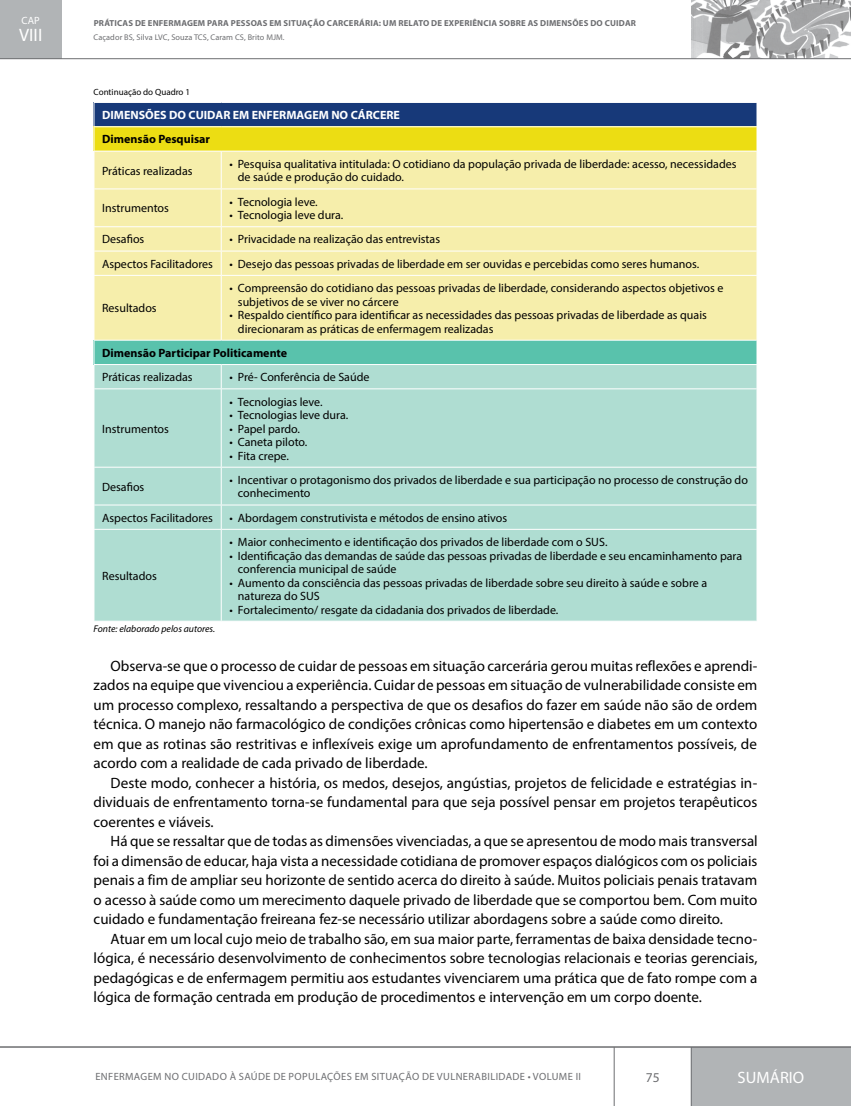
<style>
.page{position:relative;width:851px;height:1106px;background:#fff}
.page>*{position:absolute;margin:0;border:0;box-sizing:border-box;transform-origin:0 0}
.t1{font:18px "Myriad Pro";color:#fff}
.t2{font:16.5px "Myriad Pro";letter-spacing:.005em;color:#fff}
.t3{font:15px/19.5px "Myriad Pro";color:#000;text-align:justify}
.t4{font:13.5px "Myriad Pro";color:#6d6e71}
.t5{font:12px/13.5px "Myriad Pro";color:#000}
.t6{font:700 12px "Myriad Pro";color:#000}
.t7{font:700 12px "Myriad Pro";color:#fff}
.t8{font:10.5px "Myriad Pro";letter-spacing:.035em;color:#6d6e71}
.t9{font:10.5px "Myriad Pro";color:#fff}
.t10{font:italic 9.75px "Myriad Pro";color:#000}
.t11{font:9px "Myriad Pro";color:#000}
.t12{font:700 8.7px "Myriad Pro";letter-spacing:.02em;color:#6d6e71}
.t13{font:8.25px "Myriad Pro";letter-spacing:.01em;color:#6d6e71}
</style>
<div class="page">
<div style="left:691px;top:1047px;width:159px;height:59px;background:#b1b4b6"></div>
<hr style="left:613px;top:1047px;width:1px;height:59px;background:#6d6e71">
<hr style="left:691px;top:1047px;width:1px;height:59px;background:#6d6e71">
<div style="left:0;top:0;width:62px;height:59px;background:#b1b4b6"></div>
<img style="left:691px;top:0;width:159px;height:58px">
<hr style="left:0;top:58px;width:850px;height:1px;background:#6d6e71">
<hr style="left:0;top:1046px;width:850px;height:1px;background:#6d6e71">
<div style="left:94px;top:102px;width:662px;height:25px;background:#173979"></div>
<div style="left:94px;top:127px;width:662px;height:24px;background:#ecdd13"></div>
<div style="left:95px;top:152px;width:661px;height:188px;background:#f6eeab"></div>
<div style="left:94px;top:340px;width:662px;height:24px;background:#59c2ac"></div>
<div style="left:95px;top:365px;width:661px;height:256px;background:#afddd2"></div>
<hr style="left:94px;top:102px;width:127px;height:1px;background:#fff">
<hr style="left:221px;top:102px;width:536px;height:1px;background:#fff">
<hr style="left:94px;top:126px;width:127px;height:1px;background:#fff">
<hr style="left:221px;top:126px;width:536px;height:1px;background:#fff">
<svg style="left:94px;top:103px;width:1px;height:48px"></svg>
<svg style="left:756px;top:103px;width:1px;height:48px"></svg>
<hr style="left:221px;top:151px;width:1px;height:37px;background:#fff">
<hr style="left:94px;top:188px;width:127px;height:1px;background:#fff">
<hr style="left:221px;top:188px;width:536px;height:1px;background:#fff">
<hr style="left:221px;top:189px;width:1px;height:37px;background:#fff">
<hr style="left:94px;top:226px;width:127px;height:1px;background:#fff">
<hr style="left:221px;top:226px;width:536px;height:1px;background:#fff">
<hr style="left:94px;top:251px;width:127px;height:1px;background:#fff">
<svg style="left:94px;top:227px;width:1px;height:48px"></svg>
<hr style="left:221px;top:251px;width:536px;height:1px;background:#fff">
<svg style="left:221px;top:227px;width:1px;height:48px"></svg>
<svg style="left:756px;top:227px;width:1px;height:48px"></svg>
<hr style="left:94px;top:275px;width:127px;height:1px;background:#fff">
<hr style="left:221px;top:275px;width:536px;height:1px;background:#fff">
<hr style="left:221px;top:276px;width:1px;height:64px;background:#fff">
<hr style="left:94px;top:340px;width:127px;height:1px;background:#fff">
<hr style="left:221px;top:340px;width:536px;height:1px;background:#fff">
<svg style="left:94px;top:340px;width:1px;height:48px"></svg>
<svg style="left:221px;top:365px;width:1px;height:23px"></svg>
<svg style="left:756px;top:340px;width:1px;height:48px"></svg>
<hr style="left:94px;top:388px;width:127px;height:1px;background:#fff">
<hr style="left:221px;top:388px;width:536px;height:1px;background:#fff">
<hr style="left:221px;top:389px;width:1px;height:78px;background:#fff">
<hr style="left:94px;top:467px;width:127px;height:1px;background:#fff">
<hr style="left:221px;top:467px;width:536px;height:1px;background:#fff">
<hr style="left:221px;top:467px;width:1px;height:37px;background:#fff">
<hr style="left:94px;top:504px;width:127px;height:1px;background:#fff">
<svg style="left:94px;top:505px;width:1px;height:24px"></svg>
<hr style="left:221px;top:504px;width:536px;height:1px;background:#fff">
<svg style="left:221px;top:505px;width:1px;height:24px"></svg>
<svg style="left:756px;top:505px;width:1px;height:24px"></svg>
<hr style="left:94px;top:529px;width:127px;height:1px;background:#fff">
<hr style="left:221px;top:529px;width:536px;height:1px;background:#fff">
<hr style="left:221px;top:529px;width:1px;height:92px;background:#fff">
<p class="t9" style="left:22px;top:14px;width:20px">CAP</p>
<p class="t1" style="left:19px;top:24px;width:25px">VIII</p>
<p class="t12" style="left:94px;top:18px;width:543px">PRÁTICAS DE ENFERMAGEM PARA PESSOAS EM SITUAÇÃO CARCERÁRIA: UM RELATO DE EXPERIÊNCIA SOBRE AS DIMENSÕES DO CUIDAR</p>
<p class="t13" style="left:94px;top:32px;width:192px">Caçador BS, Silva LVC, Souza TCS, Caram CS, Brito MJM.</p>
<p class="t11" style="left:94px;top:86px;width:98px">Continuação do Quadro 1</p>
<p class="t7" style="left:102px;top:108px;width:299px">DIMENSÕES DO CUIDAR EM ENFERMAGEM NO CÁRCERE</p>
<p class="t6" style="left:102px;top:133px;width:110px">Dimensão Pesquisar</p>
<p class="t5" style="left:102px;top:163px;width:92px">Práticas realizadas</p>
<p class="t5" style="left:238px;top:157px;width:500px;text-indent:-9px">• Pesquisa qualitativa intitulada: O cotidiano da população privada de liberdade: acesso, necessidades de saúde e produção do cuidado.</p>
<p class="t5" style="left:102px;top:201px;width:68px">Instrumentos</p>
<p class="t5" style="left:229px;top:195px;width:90px">• Tecnologia leve.</p>
<p class="t5" style="left:229px;top:208px;width:116px">• Tecnologia leve dura.</p>
<p class="t5" style="left:102px;top:232px;width:44px">Desafios</p>
<p class="t5" style="left:229px;top:232px;width:212px">• Privacidade na realização das entrevistas</p>
<p class="t5" style="left:102px;top:257px;width:112px">Aspectos Facilitadores</p>
<p class="t5" style="left:229px;top:257px;width:471px">• Desejo das pessoas privadas de liberdade em ser ouvidas e percebidas como seres humanos.</p>
<p class="t5" style="left:102px;top:301px;width:56px">Resultados</p>
<p class="t5" style="left:238px;top:281px;width:487px;text-indent:-9px">• Compreensão do cotidiano das pessoas privadas de liberdade, considerando aspectos objetivos e subjetivos de se viver no cárcere</p>
<p class="t5" style="left:238px;top:308px;width:470px;text-indent:-9px">• Respaldo científico para identificar as necessidades das pessoas privadas de liberdade as quais direcionaram as práticas de enfermagem realizadas</p>
<p class="t6" style="left:102px;top:346px;width:187px">Dimensão Participar Politicamente</p>
<p class="t5" style="left:102px;top:370px;width:92px">Práticas realizadas</p>
<p class="t5" style="left:229px;top:370px;width:141px">• Pré- Conferência de Saúde</p>
<p class="t5" style="left:102px;top:421px;width:68px">Instrumentos</p>
<p class="t5" style="left:229px;top:394px;width:95px">• Tecnologias leve.</p>
<p class="t5" style="left:229px;top:408px;width:120px">• Tecnologias leve dura.</p>
<p class="t5" style="left:229px;top:421px;width:72px">• Papel pardo.</p>
<p class="t5" style="left:229px;top:435px;width:79px">• Caneta piloto.</p>
<p class="t5" style="left:229px;top:448px;width:61px">• Fita crepe.</p>
<p class="t5" style="left:102px;top:479px;width:44px">Desafios</p>
<p class="t5" style="left:238px;top:473px;width:511px;text-indent:-9px">• Incentivar o protagonismo dos privados de liberdade e sua participação no processo de construção do conhecimento</p>
<p class="t5" style="left:102px;top:511px;width:112px">Aspectos Facilitadores</p>
<p class="t5" style="left:229px;top:511px;width:279px">• Abordagem construtivista e métodos de ensino ativos</p>
<p class="t5" style="left:102px;top:569px;width:56px">Resultados</p>
<p class="t5" style="left:229px;top:535px;width:379px">• Maior conhecimento e identificação dos privados de liberdade com o SUS.</p>
<p class="t5" style="left:238px;top:548px;width:505px;text-indent:-9px">• Identificação das demandas de saúde das pessoas privadas de liberdade e seu encaminhamento para conferencia municipal de saúde</p>
<p class="t5" style="left:238px;top:575px;width:470px;text-indent:-9px">• Aumento da consciência das pessoas privadas de liberdade sobre seu direito à saúde e sobre a natureza do SUS</p>
<p class="t5" style="left:229px;top:602px;width:330px">• Fortalecimento/ resgate da cidadania dos privados de liberdade.</p>
<p class="t10" style="left:94px;top:622px;width:123px">Fonte: elaborado pelos autores.</p>
<p class="t3" style="left:94px;top:655px;width:665px;text-indent:17px">Observa-se que o processo de cuidar de pessoas em situação carcerária gerou muitas reflexões e aprendi&shy;zados na equipe que vivenciou a experiência. Cuidar de pessoas em situação de vulnerabilidade consiste em um processo complexo, ressaltando a perspectiva de que os desafios do fazer em saúde não são de ordem técnica. O manejo não farmacológico de condições crônicas como hipertensão e diabetes em um contexto em que as rotinas são restritivas e inflexíveis exige um aprofundamento de enfrentamentos possíveis, de acordo com a realidade de cada privado de liberdade.</p>
<p class="t3" style="left:94px;top:772px;width:665px;text-indent:17px">Deste modo, conhecer a história, os medos, desejos, angústias, projetos de felicidade e estratégias in&shy;dividuais de enfrentamento torna-se fundamental para que seja possível pensar em projetos terapêuticos coerentes e viáveis.</p>
<p class="t3" style="left:94px;top:831px;width:665px;text-indent:17px">Há que se ressaltar que de todas as dimensões vivenciadas, a que se apresentou de modo mais transversal foi a dimensão de educar, haja vista a necessidade cotidiana de promover espaços dialógicos com os policiais penais a fim de ampliar seu horizonte de sentido acerca do direito à saúde. Muitos policiais penais tratavam o acesso à saúde como um merecimento daquele privado de liberdade que se comportou bem. Com muito cuidado e fundamentação freireana fez-se necessário utilizar abordagens sobre a saúde como direito.</p>
<p class="t3" style="left:94px;top:928px;width:665px;text-indent:17px">Atuar em um local cujo meio de trabalho são, em sua maior parte, ferramentas de baixa densidade tecno&shy;lógica, é necessário desenvolvimento de conhecimentos sobre tecnologias relacionais e teorias gerenciais, pedagógicas e de enfermagem permitiu aos estudantes vivenciarem uma prática que de fato rompe com a lógica de formação centrada em produção de procedimentos e intervenção em um corpo doente.</p>
<p class="t8" style="left:95px;top:1070px;width:487px">ENFERMAGEM NO CUIDADO À SAÚDE DE POPULAÇÕES EM SITUAÇÃO DE VULNERABILIDADE • VOLUME II</p>
<p class="t4" style="left:645px;top:1068px;width:15px">75</p>
<p class="t2" style="left:737px;top:1067px;width:68px">SUMÁRIO</p>
</div>
